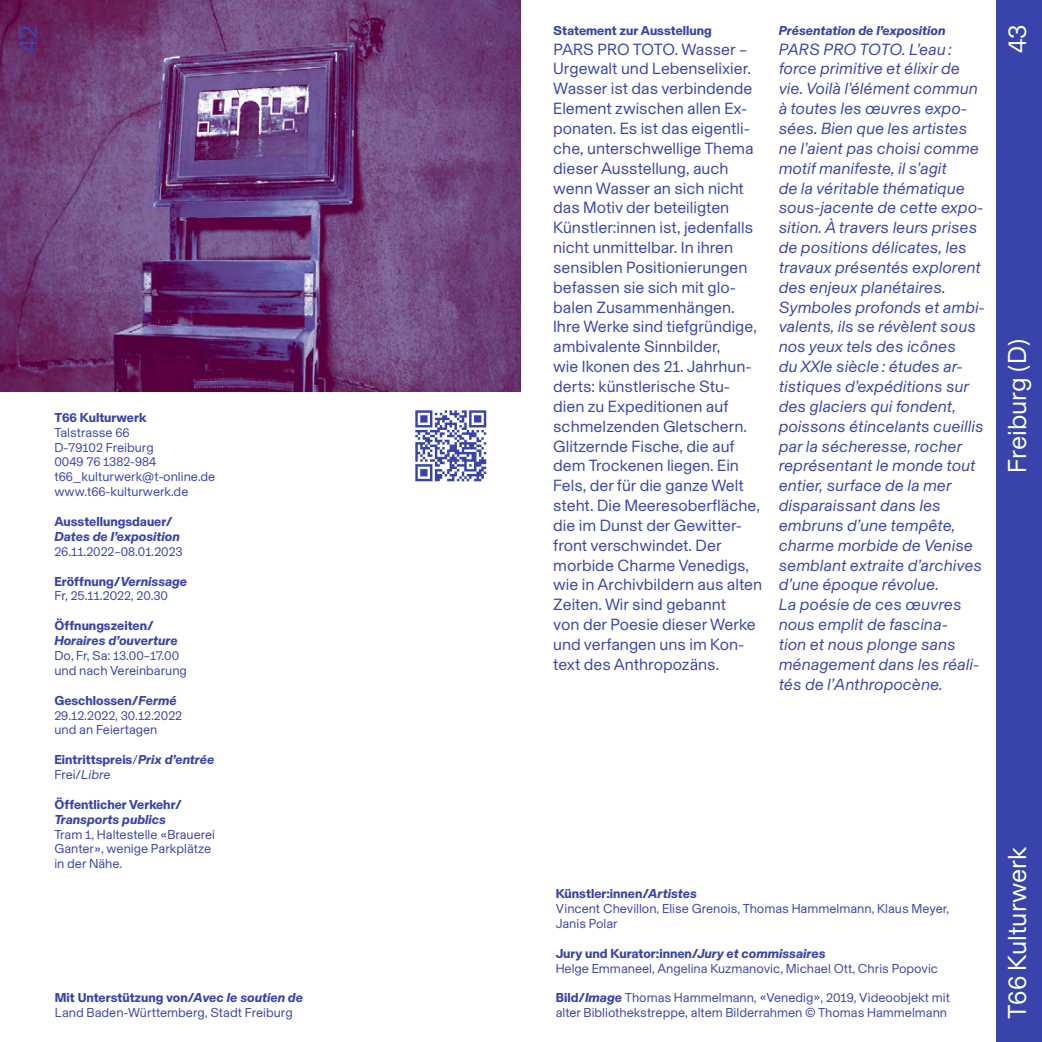
<style>
.page{position:relative;width:1042px;height:1042px;background:#fff}
.page>*{position:absolute;margin:0;border:0;box-sizing:border-box;transform-origin:0 0}
.t1{font:26.25px "Basel";color:#fff}
.t2{font:26.25px "Basel";color:#3844ac}
.t3{font:italic 16.45px/19.8px "Basel";color:#3844ac}
.t4{font:16.45px/19.8px "Basel";color:#3844ac}
.t5{font:13.12px/14.9px "Basel";color:#3844ac}
.t6{font:700 13.12px/14.9px "Basel";color:#3844ac}
.t7{font:italic 700 13.12px "Basel";color:#3844ac}
.s1{font-weight:700}
.s2{font-weight:700;font-style:italic}
.s3{font-weight:400}
.s4{font-style:italic}
.s5{font-weight:400;font-style:italic}
</style>
<div class="page">
<div style="left:996px;top:0;width:46px;height:1042px;background:#3844ac"></div>
<img style="left:0;top:0;width:521px;height:392px">
<svg style="left:415px;top:410px;width:71px;height:71px"></svg>
<p class="t6" style="left:553px;top:22px;width:160px">Statement zur Ausstellung</p>
<p class="t4" style="left:553px;top:38px;width:210px">PARS PRO TOTO. Wasser –<br>Urgewalt und Lebenselixier.<br>Wasser ist das verbindende<br>Element zwischen allen Ex&shy;ponaten. Es ist das eigentli&shy;che, unterschwellige Thema dieser Ausstellung, auch wenn Wasser an sich nicht das Motiv der beteiligten<br>Künstler:innen ist, jedenfalls nicht unmittelbar. In ihren sensiblen Positionierungen befassen sie sich mit glo&shy;balen Zusammenhängen.<br>Ihre Werke sind tiefgründige, ambivalente Sinnbilder,<br>wie Ikonen des 21. Jahrhun&shy;derts: künstlerische Stu&shy;dien zu Expeditionen auf schmelzenden Gletschern.<br>Glitzernde Fische, die auf dem Trockenen liegen. Ein<br>Fels, der für die ganze Welt steht. Die Meeresoberfläche, die im Dunst der Gewitter&shy;front verschwindet. Der morbide Charme Venedigs, wie in Archivbildern aus alten<br>Zeiten. Wir sind gebannt<br>von der Poesie dieser Werke und verfangen uns im Kon&shy;text des Anthropozäns.</p>
<p class="t7" style="left:779px;top:20px;width:168px">Présentation de l’exposition</p>
<p class="t3" style="left:779px;top:38px;width:208px">PARS PRO TOTO. L’eau : force primitive et élixir de vie. Voilà l’élément commun à toutes les œuvres expo&shy;sées. Bien que les artistes ne l’aient pas choisi comme motif manifeste, il s’agit<br>de la véritable thématique sous-jacente de cette expo&shy;sition. À travers leurs prises de positions délicates, les travaux présentés explorent des enjeux planétaires.<br>Symboles profonds et ambi&shy;valents, ils se révèlent sous nos yeux tels des icônes<br>du XXIe siècle : études ar&shy;tistiques d’expéditions sur des glaciers qui fondent, poissons étincelants cueillis par la sécheresse, rocher représentant le monde tout entier, surface de la mer disparaissant dans les embruns d’une tempête, charme morbide de Venise semblant extraite d’archives d’une époque révolue.<br>La poésie de ces œuvres nous emplit de fascina-<br>tion et nous plonge sans ménagement dans les réali&shy;tés de l’Anthropocène.</p>
<h1 class="t2" style="left:9px;top:53px;width:30px;rotate:-90deg">42</h1>
<h1 class="t1" style="left:998px;top:53px;width:30px;rotate:-90deg">43</h1>
<h1 class="t1" style="left:998px;top:473px;width:135px;rotate:-90deg">Freiburg (D)</h1>
<p class="t6" style="left:54px;top:409px;width:93px">T66 Kulturwerk</p>
<p class="t5" style="left:54px;top:424px;width:162px">Talstrasse 66<br>D-79102 Freiburg<br>0049 76 1382-984 t66_kulturwerk@t-online.de www.t66-kulturwerk.de</p>
<p class="t6" style="left:54px;top:513px;width:120px">Ausstellungsdauer/</p>
<p class="t7" style="left:54px;top:526px;width:127px">Dates de l’exposition</p>
<p class="t5" style="left:54px;top:543px;width:130px">26.11.2022–08.01.2023</p>
<p class="t5" style="left:54px;top:572px;width:134px"><span class="s1">Eröffnung/</span><span class="s2">Vernissage<br></span>Fr, 25.11.2022, 20.30</p>
<p class="t6" style="left:54px;top:617px;width:101px">Öffnungszeiten/</p>
<p class="t7" style="left:54px;top:630px;width:125px">Horaires d’ouverture</p>
<p class="t5" style="left:54px;top:647px;width:134px">Do, Fr, Sa: 13.00–17.00 und nach Vereinbarung</p>
<p class="t5" style="left:54px;top:692px;width:129px"><span class="s1">Geschlossen/</span><span class="s2">Fermé<br></span>29.12.2022, 30.12.2022 und an Feiertagen</p>
<p class="t6" style="left:54px;top:751px;width:161px">Eintrittspreis<span class="s3">/</span><span class="s4">Prix d’entrée<br></span><span class="s3">Frei/</span><span class="s5">Libre</span></p>
<p class="t6" style="left:54px;top:796px;width:129px">Öffentlicher Verkehr/</p>
<p class="t7" style="left:54px;top:809px;width:113px">Transports publics</p>
<p class="t5" style="left:54px;top:825px;width:162px">Tram 1, Haltestelle «Brauerei<br>Ganter», wenige Parkplätze in der Nähe.</p>
<h1 class="t1" style="left:998px;top:1018px;width:173px;rotate:-90deg">T66 Kulturwerk</h1>
<p class="t5" style="left:556px;top:885px;width:395px"><span class="s1">Künstler:innen/</span><span class="s2">Artistes<br></span>Vincent Chevillon, Elise Grenois, Thomas Hammelmann, Klaus Meyer,<br>Janis Polar</p>
<p class="t5" style="left:556px;top:944px;width:384px"><span class="s1">Jury und Kurator:innen/</span><span class="s2">Jury et commissaires<br></span>Helge Emmaneel, Angelina Kuzmanovic, Michael Ott, Chris Popovic</p>
<p class="t5" style="left:556px;top:989px;width:396px"><span class="s1">Bild/</span><span class="s2">Image</span> Thomas Hammelmann, «Venedig», 2019, Videoobjekt mit alter Bibliothekstreppe, altem Bilderrahmen © Thomas Hammelmann</p>
<p class="t5" style="left:55px;top:989px;width:250px"><span class="s1">Mit Unterstützung von/</span><span class="s2">Avec le soutien de<br></span>Land Baden-Württemberg, Stadt Freiburg</p>
</div>
